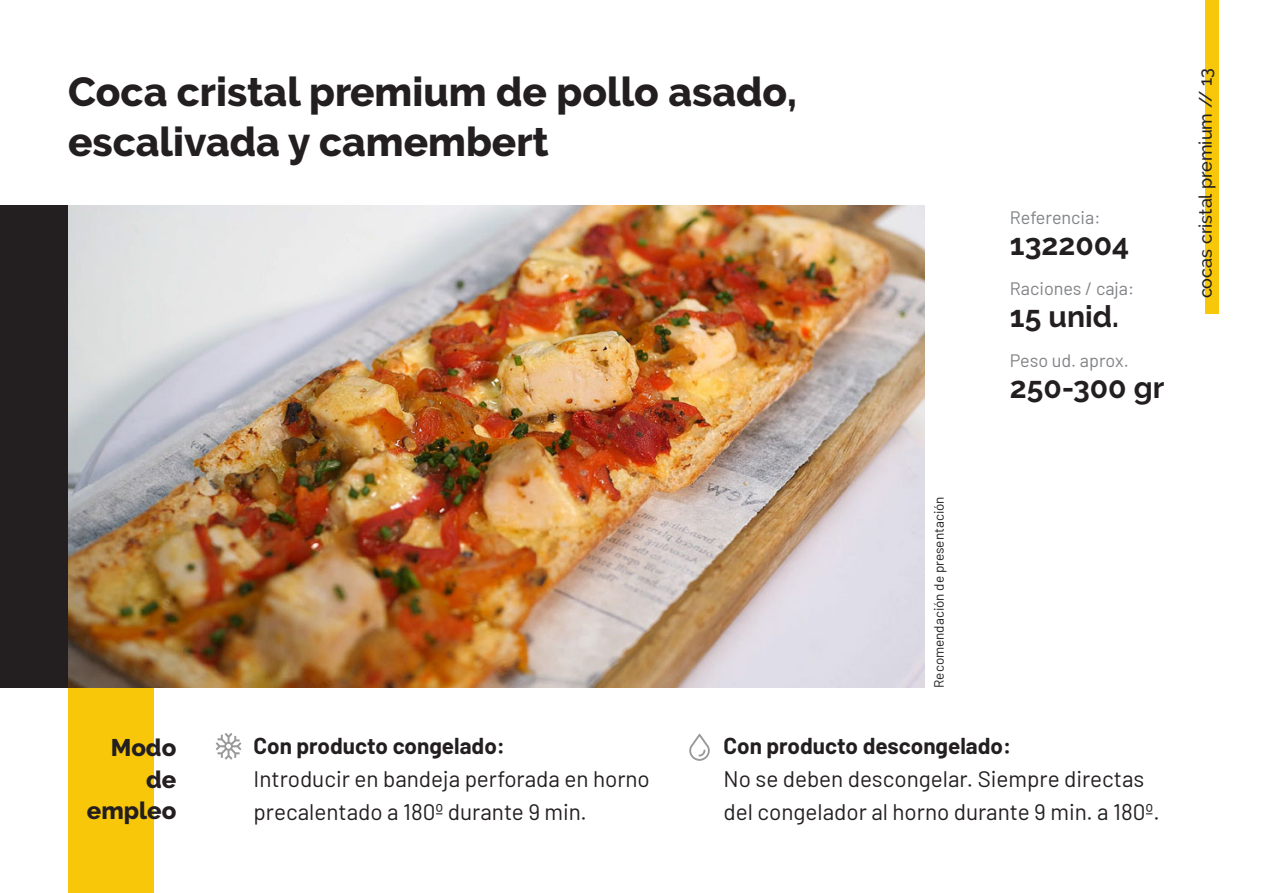
<style>
.page{position:relative;width:1263px;height:893px;background:#fff}
.page>*{position:absolute;margin:0;border:0;box-sizing:border-box;transform-origin:0 0}
.t1{font:800 40.5px "Raleway";color:#231f20}
.t2{font:700 30px "Raleway";color:#231f20}
.t3{font:800 24px "Raleway";color:#231f20}
.t4{font:22.5px/33px "Barlow";color:#231f20}
.t5{font:700 22.5px "Barlow";color:#231f20}
.t6{font:18px "Barlow";color:#808285}
.t7{font:500 18px "Raleway";color:#231f20}
.t8{font:13.5px "Barlow";color:#231f20}
</style>
<div class="page">
<div style="left:1205px;top:0;width:14px;height:314px;background:#f9c709"></div>
<div style="left:68px;top:687px;width:85px;height:206px;background:#f9c709"></div>
<div style="left:0;top:205px;width:68px;height:482px;background:#231f20"></div>
<svg style="left:689px;top:734px;width:21px;height:27px"></svg>
<svg style="left:216px;top:733px;width:25px;height:27px"></svg>
<img style="left:68px;top:206px;width:857px;height:482px">
<p class="t1" style="left:68px;top:69px;width:731px">Coca cristal premium de pollo asado,</p>
<p class="t1" style="left:68px;top:118px;width:482px">escalivada y camembert</p>
<p class="t6" style="left:1010px;top:204px;width:92px">Referencia:</p>
<p class="t2" style="left:1010px;top:227px;width:121px">1322004</p>
<p class="t6" style="left:1010px;top:276px;width:126px">Raciones / caja:</p>
<p class="t2" style="left:1010px;top:299px;width:111px">15 unid.</p>
<p class="t6" style="left:1010px;top:347px;width:120px">Peso ud. aprox.</p>
<p class="t2" style="left:1010px;top:370px;width:156px">250-300 gr</p>
<p class="t7" style="left:1195px;top:298px;width:232px;rotate:-90deg">cocas cristal premium // 13</p>
<p class="t3" style="left:111px;top:734px;width:67px">Modo</p>
<p class="t3" style="left:146px;top:766px;width:32px">de</p>
<p class="t3" style="left:87px;top:797px;width:91px">empleo</p>
<p class="t5" style="left:253px;top:729px;width:253px">Con producto congelado:</p>
<p class="t4" style="left:253px;top:761px;width:398px">Introducir en bandeja perforada en horno precalentado a 180º durante 9 min.</p>
<p class="t8" style="left:929px;top:688px;width:193px;rotate:-90deg">Recomendación de presentación</p>
<p class="t5" style="left:723px;top:729px;width:289px">Con producto descongelado:</p>
<p class="t4" style="left:723px;top:761px;width:422px">No se deben descongelar. Siempre directas</p>
<p class="t4" style="left:723px;top:794px;width:438px">del congelador al horno durante 9 min. a 180º.</p>
</div>
